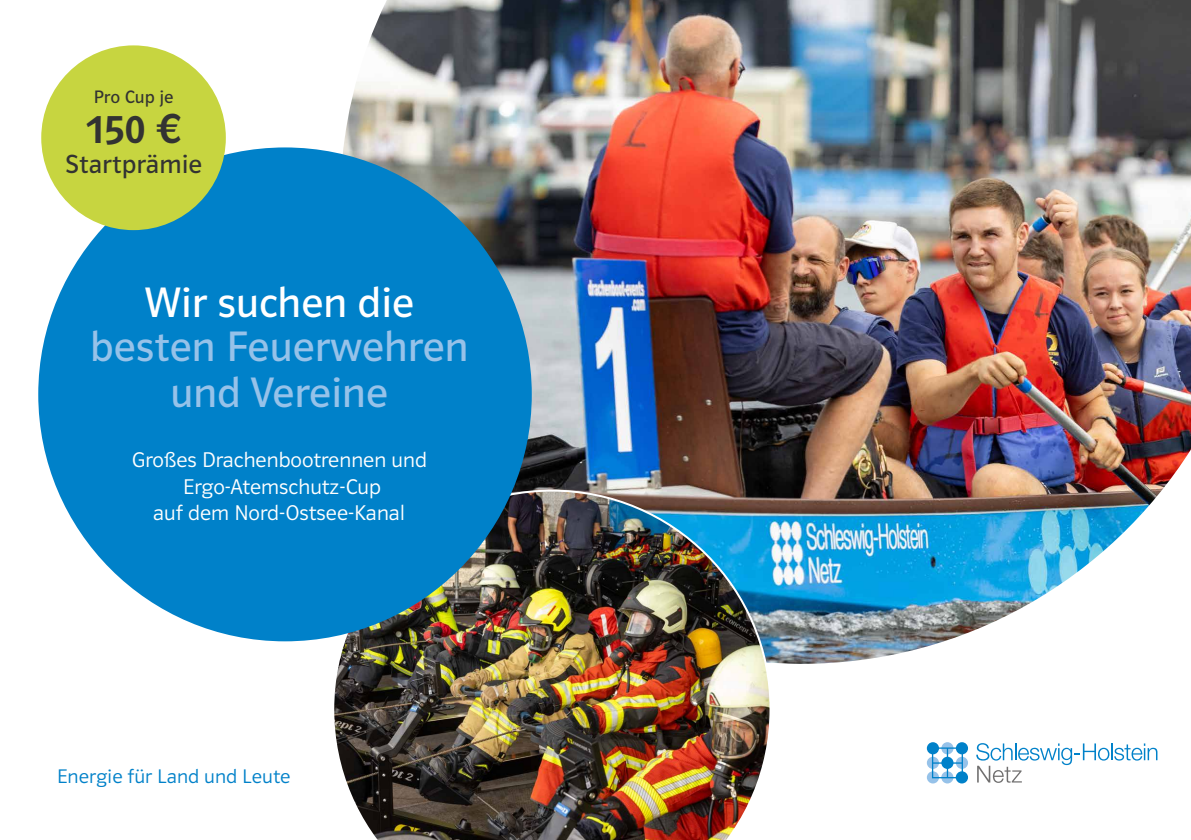
<style>
.page{position:relative;width:1191px;height:840px;background:#fff}
.page>*{position:absolute;margin:0;border:0;box-sizing:border-box;transform-origin:0 0}
.t1{font:44px/46px "Polo 22 Buch";color:#96c2e9;text-align:center}
.t2{font:44px "Polo 22 Buch";color:#fff}
.t3{font:43.4px "Polo 22 Krftg";color:#333332}
.t4{font:27.2px "Polo 11 Buch";color:#333332}
.t5{font:22px/26.4px "Polo 22 Leicht";color:#fff;text-align:center}
.t6{font:20.4px "Polo 11 Leicht";color:#0081c9}
.t7{font:18.6px "Polo 11 Buch";color:#333332}
</style>
<div class="page">
<img style="left:341px;top:0;width:850px;height:663px">
<img style="left:332px;top:489px;width:439px;height:350px">
<div style="left:38px;top:147px;width:494px;height:494px;background:#0081c9;border-radius:50%"></div>
<div style="left:41px;top:45px;width:185px;height:185px;background:#c7d540;border-radius:50%"></div>
<svg style="left:927px;top:741px;width:12px;height:13px"></svg>
<svg style="left:941px;top:741px;width:12px;height:13px"></svg>
<svg style="left:956px;top:741px;width:12px;height:13px"></svg>
<div style="left:927px;top:756px;width:12px;height:12px;background:#96c2e9;border-radius:50%"></div>
<div style="left:956px;top:756px;width:12px;height:12px;background:#96c2e9;border-radius:50%"></div>
<svg style="left:927px;top:770px;width:12px;height:13px"></svg>
<svg style="left:941px;top:770px;width:12px;height:13px"></svg>
<div style="left:955px;top:770px;width:13px;height:13px;background:#0081c9;border-radius:50%"></div>
<svg style="left:932px;top:747px;width:31px;height:30px"></svg>
<svg style="left:976px;top:743px;width:181px;height:39px"></svg>
<div style="left:941px;top:756px;width:12px;height:12px;background:#0081c9;border-radius:50%"></div>
<p class="t7" style="left:94px;top:86px;width:81px">Pro Cup je</p>
<h2 class="t3" style="left:86px;top:105px;width:61px">150</h2>
<p class="t4" style="left:65px;top:149px;width:139px">Startprämie</p>
<h1 class="t2" style="left:144px;top:279px;width:271px">Wir suchen die</h1>
<h1 class="t1" style="left:90px;top:324px;width:380px">besten Feuerwehren und Vereine</h1>
<p class="t5" style="left:132px;top:446px;width:297px">Großes Drachenbootrennen und<br>Ergo-Atemschutz-Cup<br>auf dem Nord-Ostsee-Kanal</p>
<p class="t6" style="left:57px;top:764px;width:235px">Energie für Land und Leute</p>
</div>
